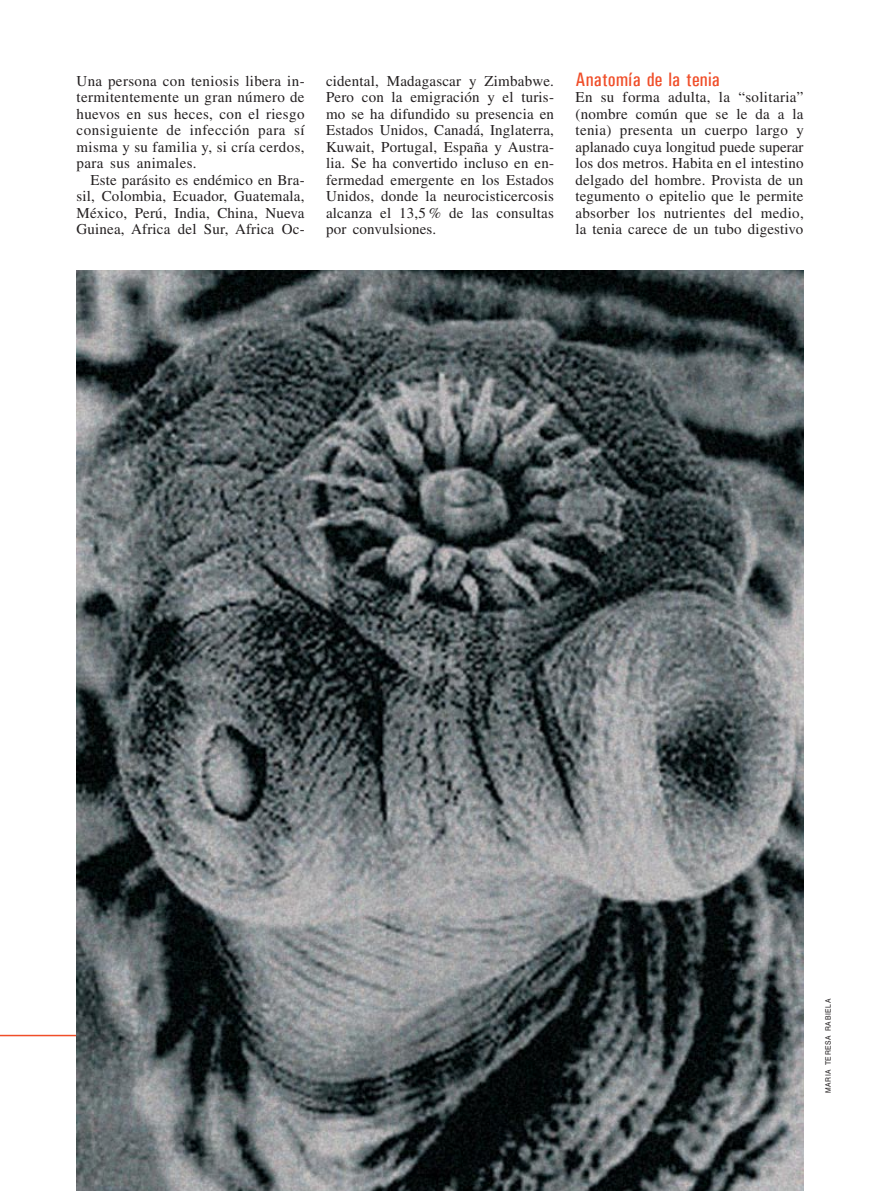
<style>
.page{position:relative;width:893px;height:1191px;background:#fff}
.page>*{position:absolute;margin:0;border:0;box-sizing:border-box;transform-origin:0 0}
.t1{font:500 condensed 19.5px "Univers";letter-spacing:.01em;color:#f04e29}
.t2{font:15px/16.5px "Times";letter-spacing:.01em;color:#231f20;text-align:justify}
.t3{font:7.5px "Helvetica";letter-spacing:.09em;color:#231f20;scale:.9 1}
</style>
<div class="page">
<hr style="left:0;top:1034px;width:135px;height:2px;background:#f04e29">
<img style="left:77px;top:271px;width:727px;height:920px">
<p class="t2" style="left:77px;top:72px;width:230px">Una persona con teniosis libera in&shy;termitentemente un gran número de huevos en sus heces, con el riesgo consiguiente de infección para sí misma y su familia y, si cría cerdos, para sus animales.</p>
<p class="t2" style="left:77px;top:171px;width:230px;text-indent:14px">Este parásito es endémico en Bra&shy;sil, Colombia, Ecuador, Guatemala, México, Perú, India, China, Nueva Guinea, Africa del Sur, Africa Oc-</p>
<p class="t2" style="left:326px;top:72px;width:230px">cidental, Madagascar y Zimbabwe.<br>Pero con la emigración y el turis&shy;mo se ha difundido su presencia en Estados Unidos, Canadá, Inglaterra, Kuwait, Portugal, España y Austra&shy;lia. Se ha convertido incluso en en&shy;fermedad emergente en los Estados Unidos, donde la neurocisticercosis alcanza el 13,5 % de las consultas por convulsiones.</p>
<h1 class="t1" style="left:575px;top:68px;width:146px">Anatomía de la tenia</h1>
<p class="t2" style="left:575px;top:89px;width:230px">En su forma adulta, la “solitaria” (nombre común que se le da a la tenia) presenta un cuerpo largo y aplanado cuya longitud puede superar los dos metros. Habita en el intestino delgado del hombre. Provista de un tegumento o epitelio que le permite absorber los nutrientes del medio, la tenia carece de un tubo digestivo</p>
<p class="t3" style="left:824px;top:1093px;width:106px;rotate:-90deg">MARIA TERESA RABIELA</p>
</div>
